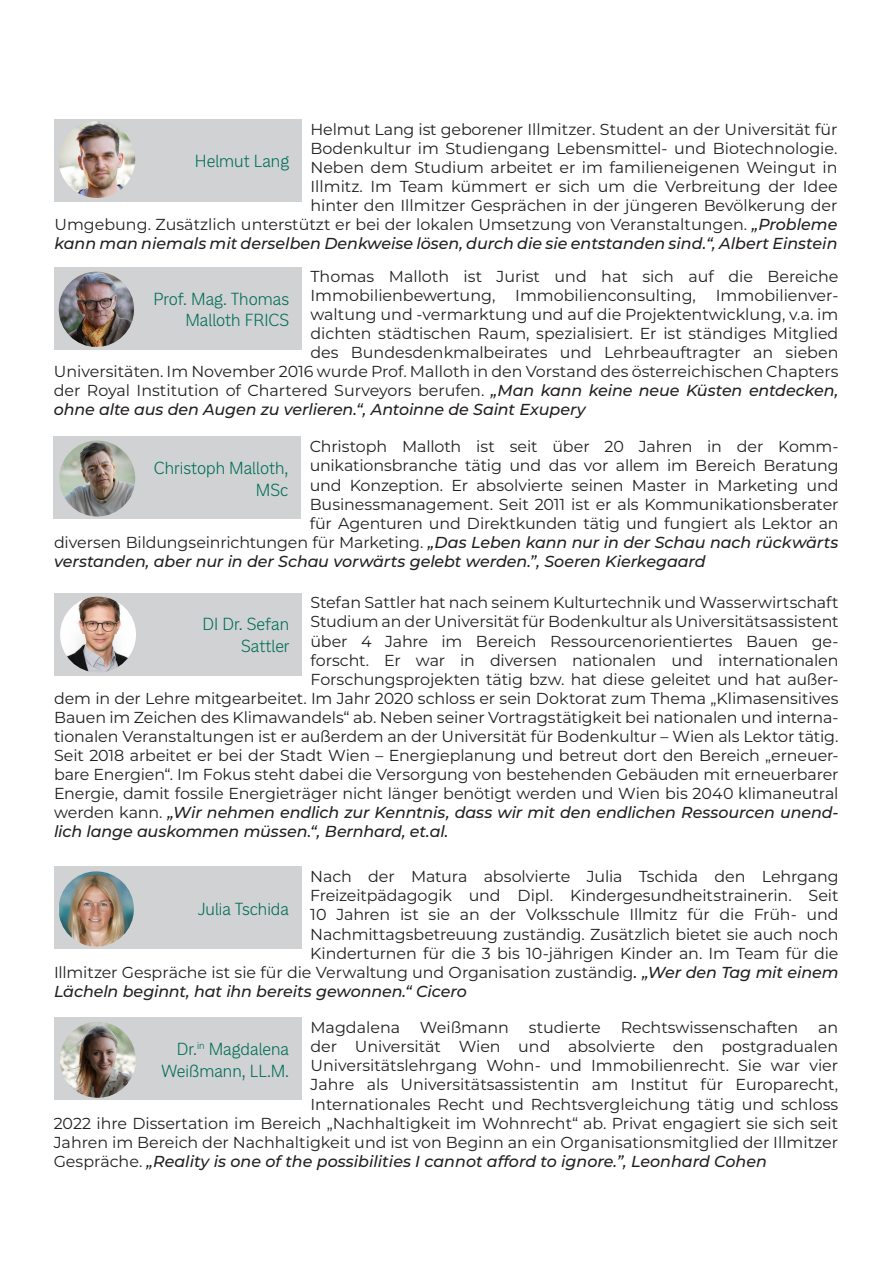
<style>
.page{position:relative;width:893px;height:1263px;background:#fff}
.page>*{position:absolute;margin:0;border:0;box-sizing:border-box;transform-origin:0 0}
.Zur_Sache_Autor{font:300 18px/21.6px "Americane";color:#006e57;text-align:right}
.Grundschrift{font:15.9px/19px "Montserrat";letter-spacing:-.005em;color:#231f20;text-align:right}
.Grundschrift-2{font:italic 500 15.9px "Montserrat";letter-spacing:-.005em;color:#231f20}
.s1{font-weight:500;font-style:italic}
.s2{font-weight:400;font-style:normal}
</style>
<div class="page">
<div style="left:54px;top:119px;width:248px;height:82px;background:#d1d2d4"></div>
<img style="left:59px;top:121px;width:76px;height:77px;border-radius:38px">
<div style="left:54px;top:593px;width:248px;height:82px;background:#d1d2d4"></div>
<img style="left:60px;top:597px;width:76px;height:75px;border-radius:38px">
<div style="left:54px;top:437px;width:247px;height:82px;background:#d1d2d4"></div>
<img style="left:59px;top:441px;width:76px;height:75px;border-radius:38px">
<div style="left:54px;top:1018px;width:248px;height:82px;background:#d1d2d4"></div>
<img style="left:60px;top:1022px;width:76px;height:76px;border-radius:38px">
<div style="left:54px;top:267px;width:248px;height:82px;background:#d1d2d4"></div>
<img style="left:59px;top:272px;width:75px;height:75px;border-radius:38px">
<div style="left:54px;top:867px;width:248px;height:82px;background:#d1d2d4"></div>
<img style="left:59px;top:871px;width:75px;height:76px;border-radius:38px">
<p class="Grundschrift" style="left:54px;top:119px;width:785px">Helmut Lang ist geborener Illmitzer. Student an der Universität für<br>Bodenkultur im Studiengang Lebensmittel- und Biotechnologie.<br>Neben dem Studium arbeitet er im familieneigenen Weingut in<br>Illmitz. Im Team kümmert er sich um die Verbreitung der Idee<br>hinter den Illmitzer Gesprächen in der jüngeren Bevölkerung der<br>Umgebung. Zusätzlich unterstützt er bei der lokalen Umsetzung von Veranstaltungen. <span class="s1">„Probleme kann man niemals mit derselben Denkweise lösen, durch die sie entstanden sind.“, Albert Einstein</span></p>
<p class="Zur_Sache_Autor" style="left:195px;top:150px;width:96px">Helmut Lang</p>
<p class="Grundschrift" style="left:310px;top:266px;width:529px">Thomas Malloth ist Jurist und hat sich auf die Bereiche</p>
<p class="Grundschrift" style="left:310px;top:285px;width:529px">Immobilienbewertung, Immobilienconsulting, Immobilienver-</p>
<p class="Grundschrift" style="left:310px;top:304px;width:529px">waltung und -vermarktung und auf die Projektentwicklung, v.a. im</p>
<p class="Grundschrift" style="left:310px;top:323px;width:529px">dichten städtischen Raum, spezialisiert. Er ist ständiges Mitglied</p>
<p class="Grundschrift" style="left:310px;top:342px;width:529px">des Bundesdenkmalbeirates und Lehrbeauftragter an sieben</p>
<p class="Grundschrift" style="left:54px;top:361px;width:786px">Universitäten. Im November 2016 wurde Prof. Malloth in den Vorstand des österreichischen Chapters</p>
<p class="Grundschrift" style="left:54px;top:380px;width:786px">der Royal Institution of Chartered Surveyors berufen. <span class="s1">„Man kann keine neue Küsten entdecken,</span></p>
<p class="Grundschrift-2" style="left:54px;top:399px;width:533px">ohne alte aus den Augen zu verlieren.“, Antoinne de Saint Exupery</p>
<p class="Grundschrift" style="left:310px;top:437px;width:530px">Christoph Malloth ist seit über 20 Jahren in der Komm-</p>
<p class="Grundschrift" style="left:310px;top:456px;width:530px">unikationsbranche tätig und das vor allem im Bereich Beratung</p>
<p class="Grundschrift" style="left:310px;top:475px;width:530px">und Konzeption. Er absolvierte seinen Master in Marketing und</p>
<p class="Grundschrift" style="left:310px;top:494px;width:530px">Businessmanagement. Seit 2011 ist er als Kommunikationsberater</p>
<p class="Grundschrift" style="left:310px;top:513px;width:530px">für Agenturen und Direktkunden tätig und fungiert als Lektor an</p>
<p class="Grundschrift" style="left:54px;top:532px;width:786px">diversen Bildungseinrichtungen für Marketing. <span class="s1">„Das Leben kann nur in der Schau nach rückwärts</span></p>
<p class="Grundschrift-2" style="left:54px;top:550px;width:653px">verstanden, aber nur in der Schau vorwärts gelebt werden.”, Soeren Kierkegaard</p>
<p class="Grundschrift" style="left:310px;top:593px;width:530px">Stefan Sattler hat nach seinem Kulturtechnik und Wasserwirtschaft</p>
<p class="Grundschrift" style="left:310px;top:612px;width:530px">Studium an der Universität für Bodenkultur als Universitätsassistent</p>
<p class="Grundschrift" style="left:310px;top:631px;width:530px">über 4 Jahre im Bereich Ressourcenorientiertes Bauen ge-</p>
<p class="Grundschrift" style="left:310px;top:650px;width:530px">forscht. Er war in diversen nationalen und internationalen</p>
<p class="Grundschrift" style="left:310px;top:669px;width:530px">Forschungsprojekten tätig bzw. hat diese geleitet und hat außer-</p>
<p class="Grundschrift" style="left:54px;top:688px;width:786px">dem in der Lehre mitgearbeitet. Im Jahr 2020 schloss er sein Doktorat zum Thema „Klimasensitives</p>
<p class="Grundschrift" style="left:54px;top:707px;width:786px">Bauen im Zeichen des Klimawandels“ ab. Neben seiner Vortragstätigkeit bei nationalen und interna-</p>
<p class="Grundschrift" style="left:54px;top:726px;width:786px">tionalen Veranstaltungen ist er außerdem an der Universität für Bodenkultur – Wien als Lektor tätig.</p>
<p class="Grundschrift" style="left:54px;top:745px;width:786px">Seit 2018 arbeitet er bei der Stadt Wien – Energieplanung und betreut dort den Bereich „erneuer-</p>
<p class="Grundschrift" style="left:54px;top:764px;width:786px">bare Energien“. Im Fokus steht dabei die Versorgung von bestehenden Gebäuden mit erneuerbarer</p>
<p class="Grundschrift" style="left:54px;top:783px;width:786px">Energie, damit fossile Energieträger nicht länger benötigt werden und Wien bis 2040 klimaneutral</p>
<p class="Grundschrift-2" style="left:54px;top:801px;width:786px"><span class="s2">werden kann.</span> „Wir nehmen endlich zur Kenntnis, dass wir mit den endlichen Ressourcen unend-</p>
<p class="Grundschrift-2" style="left:54px;top:821px;width:396px">lich lange auskommen müssen.“, Bernhard, et.al.</p>
<p class="Grundschrift" style="left:310px;top:866px;width:530px">Nach der Matura absolvierte Julia Tschida den Lehrgang</p>
<p class="Grundschrift" style="left:310px;top:886px;width:530px">Freizeitpädagogik und Dipl. Kindergesundheitstrainerin. Seit</p>
<p class="Grundschrift" style="left:310px;top:905px;width:530px">10 Jahren ist sie an der Volksschule Illmitz für die Früh- und</p>
<p class="Grundschrift" style="left:310px;top:924px;width:530px">Nachmittagsbetreuung zuständig. Zusätzlich bietet sie auch noch</p>
<p class="Grundschrift" style="left:310px;top:943px;width:530px">Kinderturnen für die 3 bis 10-jährigen Kinder an. Im Team für die</p>
<p class="Grundschrift" style="left:54px;top:962px;width:786px">Illmitzer Gespräche ist sie für die Verwaltung und Organisation zuständig<span class="s1">. „Wer den Tag mit einem</span></p>
<p class="Grundschrift-2" style="left:54px;top:980px;width:414px">Lächeln beginnt, hat ihn bereits gewonnen.“ Cicero</p>
<p class="Grundschrift" style="left:310px;top:1017px;width:529px">Magdalena Weißmann studierte Rechtswissenschaften an</p>
<p class="Grundschrift" style="left:310px;top:1036px;width:529px">der Universität Wien und absolvierte den postgradualen</p>
<p class="Grundschrift" style="left:310px;top:1056px;width:529px">Universitätslehrgang Wohn- und Immobilienrecht. Sie war vier</p>
<p class="Grundschrift" style="left:310px;top:1075px;width:529px">Jahre als Universitätsassistentin am Institut für Europarecht,</p>
<p class="Grundschrift" style="left:310px;top:1094px;width:529px">Internationales Recht und Rechtsvergleichung tätig und schloss</p>
<p class="Grundschrift" style="left:54px;top:1113px;width:786px">2022 ihre Dissertation im Bereich „Nachhaltigkeit im Wohnrecht“ ab. Privat engagiert sie sich seit</p>
<p class="Grundschrift" style="left:54px;top:1132px;width:786px">Jahren im Bereich der Nachhaltigkeit und ist von Beginn an ein Organisationsmitglied der Illmitzer</p>
<p class="Grundschrift-2" style="left:54px;top:1150px;width:715px"><span class="s2">Gespräche.</span> „Reality is one of the possibilities I cannot afford to ignore.”, Leonhard Cohen</p>
<p class="Zur_Sache_Autor" style="left:153px;top:287px;width:137px">Prof. Mag. Thomas<br>Malloth FRICS</p>
<p class="Zur_Sache_Autor" style="left:154px;top:457px;width:136px">Christoph Malloth,<br>MSc</p>
<p class="Zur_Sache_Autor" style="left:203px;top:613px;width:88px">DI Dr. Sefan<br>Sattler</p>
<p class="Zur_Sache_Autor" style="left:198px;top:898px;width:93px">Julia Tschida</p>
<p class="Zur_Sache_Autor" style="left:161px;top:1038px;width:129px">Dr.<sup>in</sup> Magdalena<br>Weißmann, LL.M.</p>
</div>
